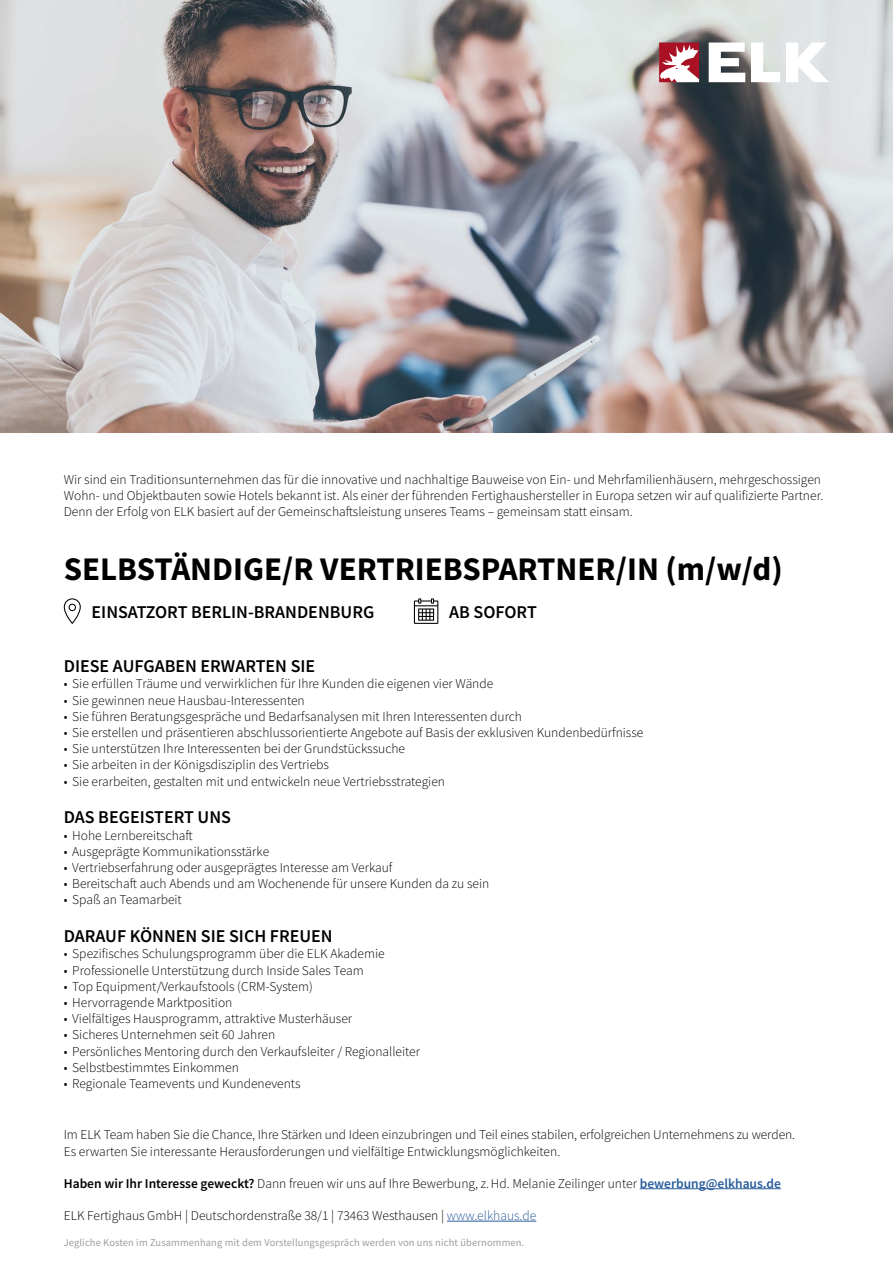
<style>
.page{position:relative;width:893px;height:1263px;background:#fff}
.page>*{position:absolute;margin:0;border:0;box-sizing:border-box;transform-origin:0 0}
.t1{font:700 33px "Source Sans Pro";color:#000}
.t2{font:600 18px "Source Sans Pro";color:#000}
.t3{font:300 13.5px/16.2px "Source Sans Pro";color:#000}
.t4{font:10.5px "Source Sans Pro";letter-spacing:.01em;color:#9d9d9c}
.s1{font-weight:600}
.s2{font-weight:600;color:#275b9b}
.s3{color:#275b9b}
</style>
<div class="page">
<img style="left:0;top:0;width:893px;height:432px">
<svg style="left:64px;top:598px;width:17px;height:26px"></svg>
<svg style="left:414px;top:598px;width:24px;height:26px"></svg>
<svg style="left:659px;top:43px;width:40px;height:39px"></svg>
<svg style="left:709px;top:43px;width:36px;height:39px"></svg>
<svg style="left:751px;top:43px;width:29px;height:39px"></svg>
<svg style="left:786px;top:43px;width:43px;height:39px"></svg>
<hr style="left:640px;top:1188px;width:141px;height:1px;background:#275b9b">
<hr style="left:447px;top:1221px;width:89px;height:1px;background:#275b9b">
<p class="t3" style="left:64px;top:471px;width:761px">Wir sind ein Traditionsunternehmen das für die innovative und nachhaltige Bauweise von Ein- und Mehrfamilienhäusern, mehrgeschossigen<br>Wohn- und Objektbauten sowie Hotels bekannt ist. Als einer der führenden Fertighaushersteller in Europa setzen wir auf qualifizierte Partner.<br>Denn der Erfolg von ELK basiert auf der Gemeinschaftsleistung unseres Teams – gemeinsam statt einsam.</p>
<h1 class="t1" style="left:64px;top:547px;width:721px">SELBSTÄNDIGE/R VERTRIEBSPARTNER/IN (m/w/d)</h1>
<h2 class="t2" style="left:92px;top:600px;width:284px">EINSATZORT BERLIN-BRANDENBURG</h2>
<h2 class="t2" style="left:449px;top:600px;width:89px">AB SOFORT</h2>
<h2 class="t2" style="left:64px;top:654px;width:253px">DIESE AUFGABEN ERWARTEN SIE</h2>
<p class="t3" style="left:64px;top:676px;width:431px">• Sie erfüllen Träume und verwirklichen für Ihre Kunden die eigenen vier Wände</p>
<p class="t3" style="left:64px;top:692px;width:242px">• Sie gewinnen neue Hausbau-Interessenten</p>
<p class="t3" style="left:64px;top:708px;width:460px">• Sie führen Beratungsgespräche und Bedarfsanalysen mit Ihren Interessenten durch</p>
<p class="t3" style="left:64px;top:724px;width:581px">• Sie erstellen und präsentieren abschlussorientierte Angebote auf Basis der exklusiven Kundenbedürfnisse</p>
<p class="t3" style="left:64px;top:741px;width:343px">• Sie unterstützen Ihre Interessenten bei der Grundstückssuche</p>
<p class="t3" style="left:64px;top:757px;width:267px">• Sie arbeiten in der Königsdisziplin des Vertriebs</p>
<p class="t3" style="left:64px;top:773px;width:383px">• Sie erarbeiten, gestalten mit und entwickeln neue Vertriebsstrategien</p>
<h2 class="t2" style="left:64px;top:805px;width:169px">DAS BEGEISTERT UNS</h2>
<p class="t3" style="left:64px;top:827px;width:131px">• Hohe Lernbereitschaft</p>
<p class="t3" style="left:64px;top:843px;width:207px">• Ausgeprägte Kommunikationsstärke</p>
<p class="t3" style="left:64px;top:859px;width:330px">• Vertriebserfahrung oder ausgeprägtes Interesse am Verkauf</p>
<p class="t3" style="left:64px;top:876px;width:427px">• Bereitschaft auch Abends und am Wochenende für unsere Kunden da zu sein</p>
<p class="t3" style="left:64px;top:892px;width:120px">• Spaß an Teamarbeit</p>
<h2 class="t2" style="left:64px;top:924px;width:270px">DARAUF KÖNNEN SIE SICH FREUEN</h2>
<p class="t3" style="left:64px;top:946px;width:322px">• Spezifisches Schulungsprogramm über die ELK Akademie</p>
<p class="t3" style="left:64px;top:962px;width:301px">• Professionelle Unterstützung durch Inside Sales Team</p>
<p class="t3" style="left:64px;top:978px;width:251px">• Top Equipment/Verkaufstools (CRM-System)</p>
<p class="t3" style="left:64px;top:994px;width:170px">• Hervorragende Marktposition</p>
<p class="t3" style="left:64px;top:1011px;width:290px">• Vielfältiges Hausprogramm, attraktive Musterhäuser</p>
<p class="t3" style="left:64px;top:1027px;width:213px">• Sicheres Unternehmen seit 60 Jahren</p>
<p class="t3" style="left:64px;top:1043px;width:358px">• Persönliches Mentoring durch den Verkaufsleiter / Regionalleiter</p>
<p class="t3" style="left:64px;top:1059px;width:177px">• Selbstbestimmtes Einkommen</p>
<p class="t3" style="left:64px;top:1075px;width:238px">• Regionale Teamevents und Kundenevents</p>
<p class="t3" style="left:64px;top:1127px;width:733px">Im ELK Team haben Sie die Chance, Ihre Stärken und Ideen einzubringen und Teil eines stabilen, erfolgreichen Unternehmens zu werden.<br>Es erwarten Sie interessante Herausforderungen und vielfältige Entwicklungsmöglichkeiten.</p>
<p class="t3" style="left:64px;top:1175px;width:719px"><span class="s1">Haben wir Ihr Interesse geweckt?</span> Dann freuen wir uns auf Ihre Bewerbung, z.Hd. Melanie Zeilinger unter <span class="s2">bewerbung@elkhaus.de</span></p>
<p class="t3" style="left:64px;top:1208px;width:474px">ELK Fertighaus GmbH | Deutschordenstraße 38/1 | 73463 Westhausen | <span class="s3">www.elkhaus.de</span></p>
<p class="t4" style="left:64px;top:1236px;width:462px">Jegliche Kosten im Zusammenhang mit dem Vorstellungsgespräch werden von uns nicht übernommen.</p>
</div>
